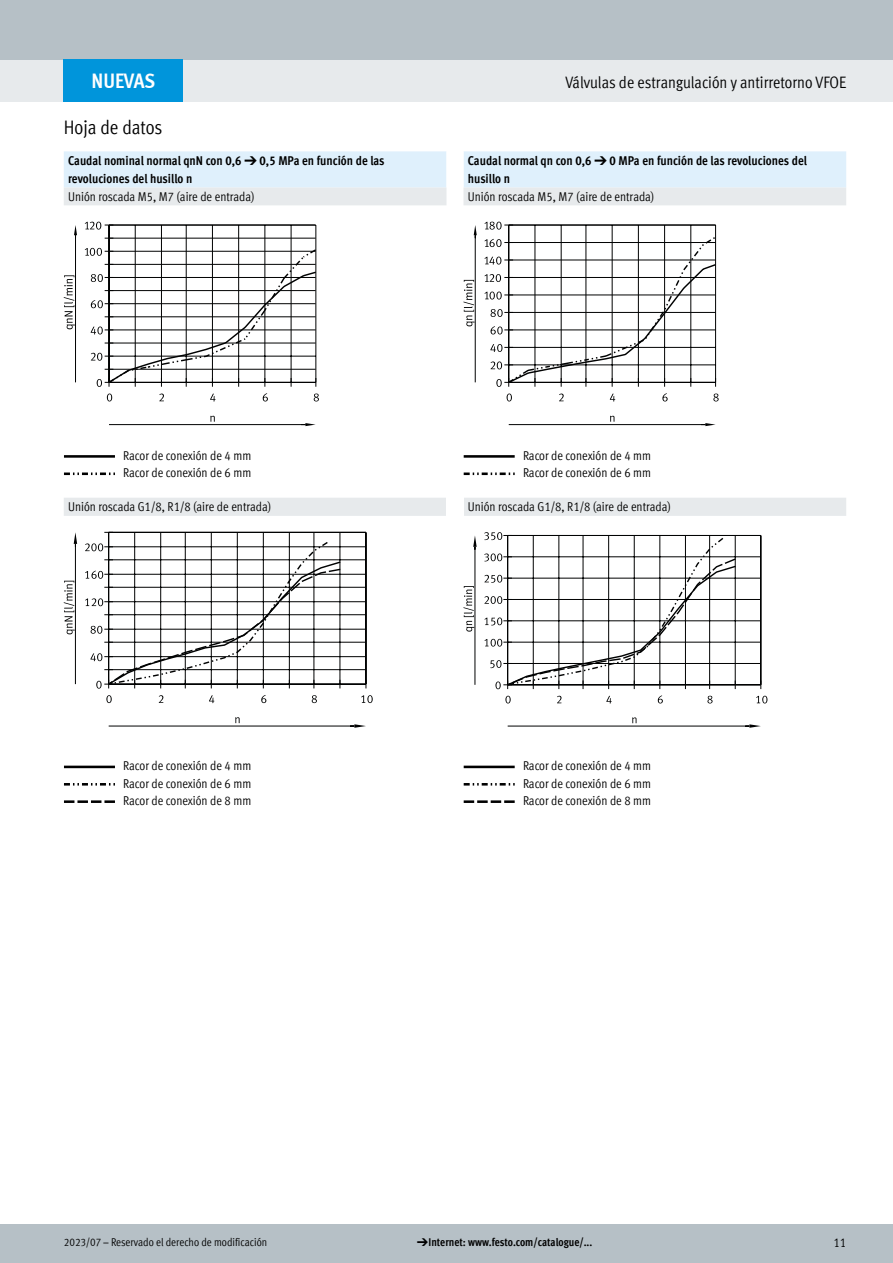
<style>
.page{position:relative;width:893px;height:1263px;background:#fff}
.page>*{position:absolute;margin:0;border:0;box-sizing:border-box;transform-origin:0 0}
.t1{font:700 21px "Meta Cond LF";letter-spacing:-.005em;color:#fff}
.FES_title_section{font:condensed 19.5px "Festo";letter-spacing:-.005em;color:#000}
.FES_title_family{font:condensed 16.5px "Festo";color:#000}
.FES_regular{font:condensed 12.75px "Festo";color:#000}
.FES_head_2_text{font:condensed 12.75px "Festo";color:#000}
.FES_head_1_text{font:700 condensed 12.75px/18px "Festo";color:#000}
.t2{font:condensed 11.25px "Festo";color:#000}
.t3{font:700 condensed 11.25px "Festo";color:#000}
.s1{font-family:"Meto Pict 182";font-weight:400;font-stretch:normal}
</style>
<div class="page">
<div style="left:0;top:1225px;width:893px;height:38px;background:#b6c0c6"></div>
<div style="left:0;top:60px;width:893px;height:42px;background:#e7eaec"></div>
<div style="left:0;top:0;width:893px;height:60px;background:#b6c0c6"></div>
<svg style="left:64px;top:151px;width:782px;height:54px;background:#e2eef7"></svg>
<svg style="left:210px;top:416px;width:5px;height:6px"></svg>
<hr style="left:109px;top:424px;width:196px;height:1px;background:#010202">
<svg style="left:301px;top:423px;width:15px;height:3px"></svg>
<svg style="left:64px;top:275px;width:11px;height:54px"></svg>
<hr style="left:75px;top:235px;width:1px;height:147px;background:#010202">
<svg style="left:74px;top:225px;width:3px;height:11px"></svg>
<hr style="left:109px;top:225px;width:1px;height:157px;background:#010202">
<hr style="left:161px;top:225px;width:1px;height:157px;background:#010202">
<hr style="left:212px;top:225px;width:1px;height:157px;background:#010202">
<hr style="left:265px;top:225px;width:1px;height:157px;background:#010202">
<hr style="left:316px;top:225px;width:1px;height:157px;background:#010202">
<hr style="left:135px;top:225px;width:1px;height:157px;background:#010202">
<hr style="left:186px;top:225px;width:1px;height:157px;background:#010202">
<hr style="left:238px;top:225px;width:1px;height:157px;background:#010202">
<hr style="left:291px;top:225px;width:1px;height:157px;background:#010202">
<hr style="left:109px;top:225px;width:207px;height:1px;background:#010202">
<hr style="left:109px;top:238px;width:207px;height:1px;background:#010202">
<svg style="left:107px;top:393px;width:5px;height:8px"></svg>
<svg style="left:159px;top:394px;width:5px;height:7px"></svg>
<svg style="left:210px;top:394px;width:5px;height:8px"></svg>
<svg style="left:263px;top:393px;width:5px;height:8px"></svg>
<svg style="left:314px;top:394px;width:5px;height:7px"></svg>
<svg style="left:85px;top:222px;width:28px;height:8px"></svg>
<svg style="left:85px;top:248px;width:232px;height:139px"></svg>
<svg style="left:610px;top:416px;width:4px;height:6px"></svg>
<hr style="left:509px;top:424px;width:196px;height:1px;background:#010202">
<svg style="left:701px;top:423px;width:15px;height:3px"></svg>
<svg style="left:463px;top:280px;width:12px;height:46px"></svg>
<hr style="left:475px;top:235px;width:1px;height:147px;background:#010202">
<svg style="left:474px;top:225px;width:3px;height:13px"></svg>
<svg style="left:507px;top:393px;width:5px;height:8px"></svg>
<svg style="left:559px;top:394px;width:5px;height:7px"></svg>
<svg style="left:610px;top:394px;width:5px;height:8px"></svg>
<svg style="left:662px;top:393px;width:6px;height:8px"></svg>
<svg style="left:713px;top:394px;width:6px;height:7px"></svg>
<svg style="left:484px;top:222px;width:233px;height:165px"></svg>
<hr style="left:64px;top:455px;width:51px;height:3px;background:#000">
<svg style="left:64px;top:472px;width:51px;height:3px"></svg>
<hr style="left:464px;top:455px;width:51px;height:3px;background:#000">
<svg style="left:464px;top:472px;width:51px;height:3px"></svg>
<div style="left:64px;top:498px;width:782px;height:18px;background:#e7eaec"></div>
<div style="left:446px;top:498px;width:17px;height:18px;background:#fff"></div>
<svg style="left:235px;top:717px;width:5px;height:6px"></svg>
<hr style="left:109px;top:726px;width:245px;height:1px;background:#010202">
<svg style="left:350px;top:724px;width:16px;height:4px"></svg>
<svg style="left:64px;top:581px;width:11px;height:53px"></svg>
<hr style="left:75px;top:544px;width:1px;height:140px;background:#010202">
<svg style="left:74px;top:532px;width:3px;height:15px"></svg>
<hr style="left:108px;top:532px;width:1px;height:152px;background:#010202">
<hr style="left:160px;top:532px;width:1px;height:152px;background:#010202">
<hr style="left:211px;top:532px;width:1px;height:152px;background:#010202">
<hr style="left:263px;top:532px;width:1px;height:152px;background:#010202">
<hr style="left:314px;top:532px;width:1px;height:152px;background:#010202">
<hr style="left:366px;top:532px;width:1px;height:152px;background:#010202">
<hr style="left:134px;top:532px;width:1px;height:152px;background:#010202">
<hr style="left:185px;top:532px;width:1px;height:152px;background:#010202">
<hr style="left:237px;top:532px;width:1px;height:152px;background:#010202">
<hr style="left:289px;top:532px;width:1px;height:152px;background:#010202">
<hr style="left:340px;top:532px;width:1px;height:152px;background:#010202">
<hr style="left:109px;top:684px;width:257px;height:1px;background:#010202">
<hr style="left:109px;top:656px;width:257px;height:1px;background:#010202">
<hr style="left:109px;top:629px;width:257px;height:1px;background:#010202">
<hr style="left:109px;top:601px;width:257px;height:1px;background:#010202">
<hr style="left:109px;top:574px;width:257px;height:1px;background:#010202">
<hr style="left:109px;top:546px;width:257px;height:1px;background:#010202">
<hr style="left:109px;top:669px;width:257px;height:1px;background:#010202">
<hr style="left:109px;top:642px;width:257px;height:1px;background:#010202">
<hr style="left:109px;top:614px;width:257px;height:1px;background:#010202">
<hr style="left:109px;top:587px;width:257px;height:1px;background:#010202">
<hr style="left:109px;top:559px;width:257px;height:1px;background:#010202">
<hr style="left:109px;top:532px;width:257px;height:1px;background:#010202">
<svg style="left:106px;top:695px;width:6px;height:8px"></svg>
<svg style="left:159px;top:695px;width:4px;height:8px"></svg>
<svg style="left:209px;top:695px;width:5px;height:8px"></svg>
<svg style="left:261px;top:695px;width:5px;height:8px"></svg>
<svg style="left:312px;top:695px;width:5px;height:8px"></svg>
<svg style="left:361px;top:695px;width:12px;height:8px"></svg>
<svg style="left:85px;top:540px;width:257px;height:149px"></svg>
<svg style="left:632px;top:717px;width:4px;height:6px"></svg>
<hr style="left:508px;top:726px;width:241px;height:1px;background:#010202">
<svg style="left:745px;top:724px;width:16px;height:4px"></svg>
<svg style="left:463px;top:586px;width:11px;height:46px"></svg>
<hr style="left:475px;top:547px;width:1px;height:138px;background:#010202">
<svg style="left:473px;top:536px;width:4px;height:14px"></svg>
<hr style="left:508px;top:556px;width:253px;height:1px;background:#010202">
<hr style="left:508px;top:578px;width:253px;height:1px;background:#010202">
<hr style="left:508px;top:599px;width:253px;height:1px;background:#010202">
<hr style="left:508px;top:620px;width:253px;height:1px;background:#010202">
<hr style="left:508px;top:642px;width:253px;height:1px;background:#010202">
<hr style="left:508px;top:663px;width:253px;height:1px;background:#010202">
<hr style="left:508px;top:684px;width:253px;height:1px;background:#010202">
<hr style="left:508px;top:535px;width:253px;height:1px;background:#010202">
<hr style="left:761px;top:535px;width:1px;height:150px;background:#010202">
<svg style="left:505px;top:696px;width:6px;height:7px"></svg>
<svg style="left:557px;top:696px;width:4px;height:7px"></svg>
<svg style="left:606px;top:696px;width:6px;height:8px"></svg>
<svg style="left:658px;top:695px;width:5px;height:8px"></svg>
<svg style="left:707px;top:696px;width:6px;height:7px"></svg>
<svg style="left:756px;top:696px;width:11px;height:7px"></svg>
<svg style="left:484px;top:532px;width:253px;height:157px"></svg>
<hr style="left:64px;top:766px;width:51px;height:2px;background:#000">
<svg style="left:64px;top:783px;width:51px;height:2px"></svg>
<svg style="left:64px;top:800px;width:51px;height:3px"></svg>
<hr style="left:464px;top:766px;width:51px;height:2px;background:#000">
<svg style="left:464px;top:783px;width:51px;height:2px"></svg>
<svg style="left:464px;top:800px;width:51px;height:3px"></svg>
<div style="left:64px;top:60px;width:119px;height:42px;background:#0095db"></div>
<p class="t1" style="left:91px;top:67px;width:65px">NUEVAS</p>
<p class="FES_title_family" style="left:565px;top:71px;width:282px">Válvulas de estrangulación y antirretorno VFOE</p>
<p class="FES_title_section" style="left:64px;top:113px;width:100px">Hoja de datos</p>
<p class="FES_head_1_text" style="left:68px;top:151px;width:318px">Caudal nominal normal qnN con 0,6 <span class="s1">d</span> 0,5 MPa en función de las revoluciones del husillo n</p>
<p class="FES_head_1_text" style="left:468px;top:151px;width:341px">Caudal normal qn con 0,6 <span class="s1">d</span> 0 MPa en función de las revoluciones del husillo n</p>
<p class="FES_head_2_text" style="left:68px;top:187px;width:188px">Unión roscada M5, M7 (aire de entrada)</p>
<p class="FES_head_2_text" style="left:468px;top:187px;width:188px">Unión roscada M5, M7 (aire de entrada)</p>
<p class="FES_regular" style="left:123px;top:446px;width:130px">Racor de conexión de 4 mm</p>
<p class="FES_regular" style="left:123px;top:464px;width:130px">Racor de conexión de 6 mm</p>
<p class="FES_regular" style="left:523px;top:446px;width:130px">Racor de conexión de 4 mm</p>
<p class="FES_regular" style="left:523px;top:464px;width:130px">Racor de conexión de 6 mm</p>
<p class="FES_head_2_text" style="left:68px;top:498px;width:204px">Unión roscada G1/8, R1/8 (aire de entrada)</p>
<p class="FES_head_2_text" style="left:468px;top:498px;width:204px">Unión roscada G1/8, R1/8 (aire de entrada)</p>
<p class="FES_regular" style="left:123px;top:757px;width:130px">Racor de conexión de 4 mm</p>
<p class="FES_regular" style="left:123px;top:774px;width:130px">Racor de conexión de 6 mm</p>
<p class="FES_regular" style="left:123px;top:791px;width:130px">Racor de conexión de 8 mm</p>
<p class="FES_regular" style="left:523px;top:757px;width:130px">Racor de conexión de 4 mm</p>
<p class="FES_regular" style="left:523px;top:774px;width:130px">Racor de conexión de 6 mm</p>
<p class="FES_regular" style="left:523px;top:791px;width:130px">Racor de conexión de 8 mm</p>
<p class="t2" style="left:64px;top:1234px;width:205px">2023/07 – Reservado el derecho de modificación</p>
<p class="t3" style="left:417px;top:1234px;width:177px"><span class="s1">d</span> Internet: www.festo.com/catalogue/...</p>
<p class="FES_head_2_text" style="left:833px;top:1233px;width:14px">11</p>
</div>
